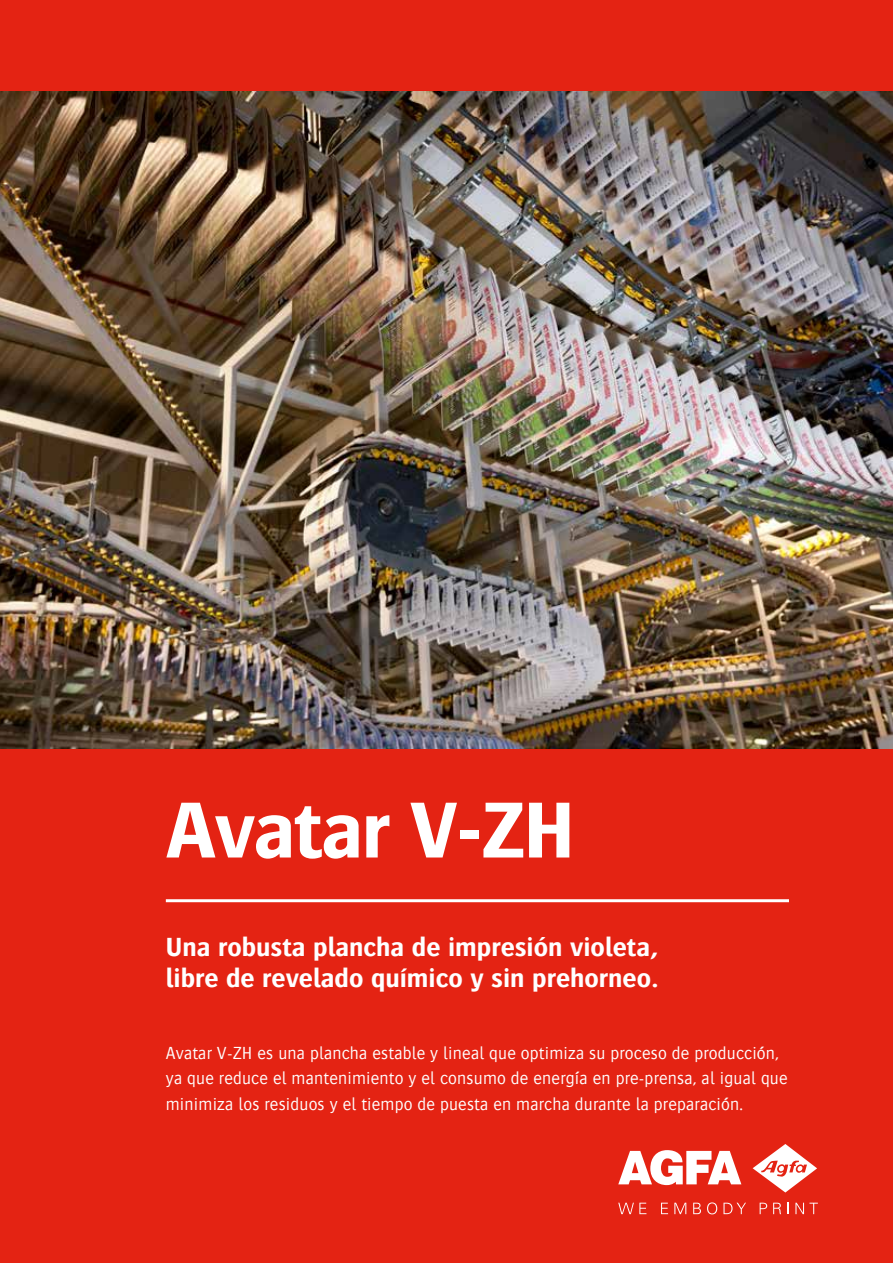
<style>
.page{position:relative;width:893px;height:1263px;background:#e42313}
.page>*{position:absolute;margin:0;border:0;box-sizing:border-box;transform-origin:0 0}
.t1{font:700 82.5px "Bosis For Agfa";letter-spacing:-.02em;color:#fff}
.t2{font:700 27px/31.2px "Bosis For Agfa";color:#fff}
.t3{font:300 18px/25.5px "Bosis For Agfa";letter-spacing:.01em;color:#fff}
</style>
<div class="page">
<img style="left:0;top:92px;width:893px;height:656px">
<svg style="left:618px;top:1150px;width:123px;height:35px"></svg>
<svg style="left:753px;top:1144px;width:64px;height:48px"></svg>
<svg style="left:618px;top:1203px;width:28px;height:11px"></svg>
<svg style="left:661px;top:1203px;width:7px;height:11px"></svg>
<svg style="left:674px;top:1203px;width:12px;height:11px"></svg>
<svg style="left:693px;top:1203px;width:8px;height:11px"></svg>
<svg style="left:707px;top:1202px;width:10px;height:12px"></svg>
<svg style="left:723px;top:1203px;width:23px;height:11px"></svg>
<svg style="left:760px;top:1202px;width:7px;height:12px"></svg>
<svg style="left:773px;top:1203px;width:8px;height:11px"></svg>
<svg style="left:787px;top:1202px;width:2px;height:12px"></svg>
<svg style="left:795px;top:1203px;width:23px;height:11px"></svg>
<hr style="left:166px;top:899px;width:623px;height:3px;background:#fff">
<h1 class="t1" style="left:166px;top:784px;width:410px">Avatar V-ZH</h1>
<h2 class="t2" style="left:166px;top:930px;width:495px">Una robusta plancha de impresión violeta, libre de revelado químico y sin prehorneo.</h2>
<p class="t3" style="left:166px;top:1040px;width:623px">Avatar V-ZH es una plancha estable y lineal que optimiza su proceso de producción, ya que reduce el mantenimiento y el consumo de energía en pre-prensa, al igual que minimiza los residuos y el tiempo de puesta en marcha durante la preparación.</p>
</div>
